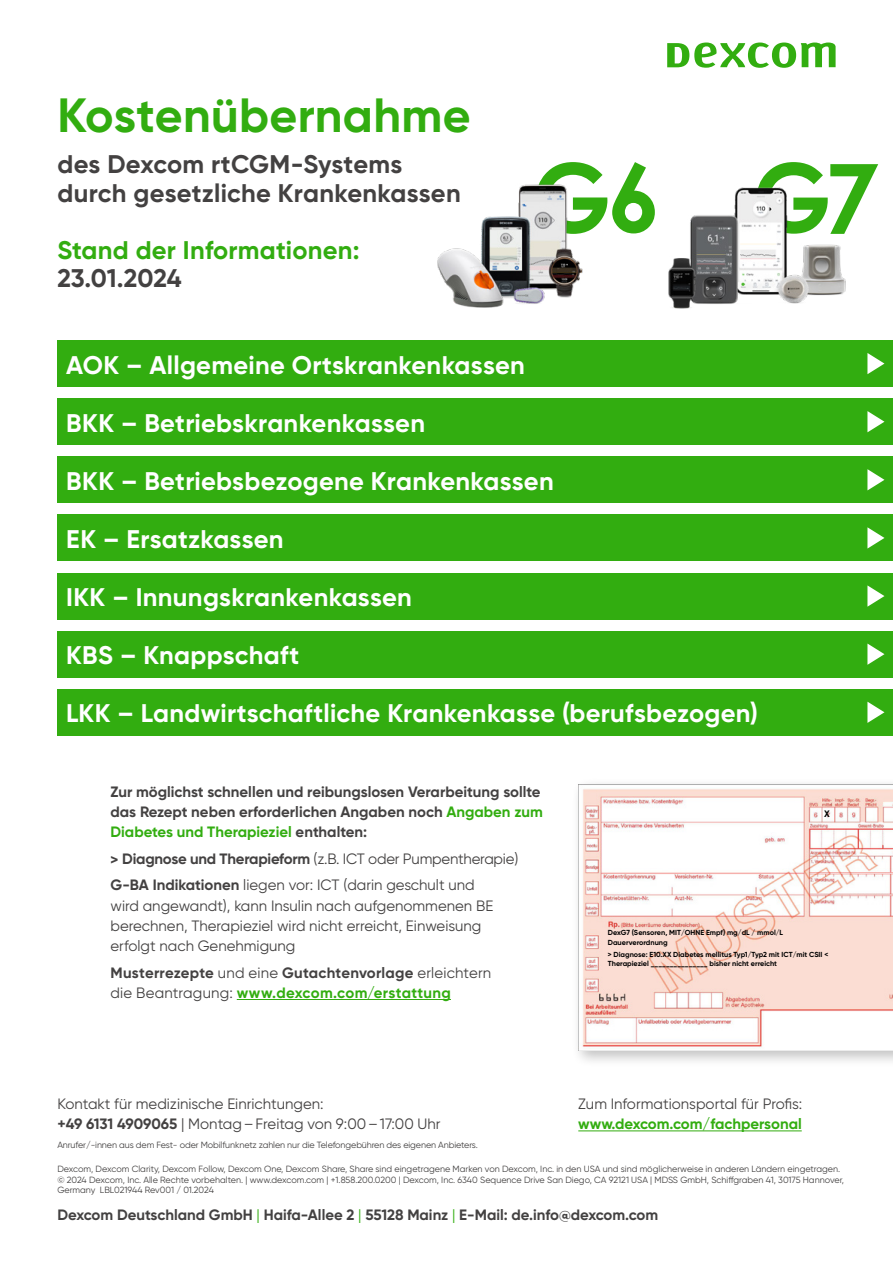
<style>
.page{position:relative;width:893px;height:1263px;background:#fff}
.page>*{position:absolute;margin:0;border:0;box-sizing:border-box;transform-origin:0 0}
.t1{font:700 48px "Gilroy";letter-spacing:.01em;color:#32ad10}
.t2{font:700 25.5px "Gilroy";letter-spacing:.01em;color:#fff}
.t3{font:700 25.5px/28.5px "Gilroy";letter-spacing:.01em;color:#434141}
.t4{font:700 25.5px "Gilroy";letter-spacing:.01em;color:#32ad10}
.t5{font:15px/20.2px "Gilroy";color:#434141}
.t6{font:700 15px/20.2px "Gilroy";color:#434141}
.t7{font:700 15px "Gilroy";color:#32ad10}
.t8{font:700 9.45px "Gilroy";color:#000}
.t9{font:9px/10.5px "Gilroy";color:#434141}
.t10{font:700 7.35px/9.4px "Gilroy";color:#000}
.s1{color:#32ad10}
.s2{font-weight:700}
.s3{font-weight:700;color:#32ad10}
.s4{font-weight:400;color:#32ad10}
</style>
<div class="page">
<svg style="left:667px;top:43px;width:169px;height:25px"></svg>
<div style="left:57px;top:340px;width:836px;height:47px;background:#32ad10"></div>
<div style="left:57px;top:398px;width:836px;height:47px;background:#32ad10"></div>
<div style="left:57px;top:456px;width:836px;height:47px;background:#32ad10"></div>
<div style="left:57px;top:514px;width:836px;height:47px;background:#32ad10"></div>
<div style="left:57px;top:573px;width:836px;height:46px;background:#32ad10"></div>
<div style="left:57px;top:631px;width:836px;height:46px;background:#32ad10"></div>
<div style="left:57px;top:689px;width:836px;height:47px;background:#32ad10"></div>
<svg style="left:867px;top:353px;width:17px;height:21px"></svg>
<svg style="left:867px;top:411px;width:17px;height:21px"></svg>
<svg style="left:867px;top:469px;width:17px;height:21px"></svg>
<svg style="left:867px;top:527px;width:17px;height:22px"></svg>
<svg style="left:867px;top:585px;width:17px;height:22px"></svg>
<svg style="left:867px;top:643px;width:17px;height:22px"></svg>
<svg style="left:867px;top:702px;width:17px;height:21px"></svg>
<hr style="left:578px;top:1130px;width:224px;height:1px;background:#32ad10">
<div style="left:571px;top:777px;width:322px;height:291px;background:#000;opacity:.25"></div>
<img style="left:578px;top:784px;width:315px;height:267px">
<svg style="left:542px;top:162px;width:86px;height:71px"></svg>
<img style="left:628px;top:162px;width:251px;height:147px">
<img style="left:437px;top:178px;width:168px;height:130px">
<hr style="left:237px;top:999px;width:214px;height:1px;background:#32ad10">
<h1 class="t1" style="left:57px;top:85px;width:415px">Kostenübernahme</h1>
<h2 class="t3" style="left:57px;top:150px;width:405px">des Dexcom rtCGM-Systems durch gesetzliche Krankenkassen</h2>
<h2 class="t4" style="left:57px;top:234px;width:304px">Stand der Informationen:</h2>
<h2 class="t3" style="left:57px;top:264px;width:126px">23.01.2024</h2>
<h2 class="t2" style="left:66px;top:349px;width:460px">AOK – Allgemeine Ortskrankenkassen</h2>
<h2 class="t2" style="left:66px;top:407px;width:361px">BKK – Betriebskrankenkassen</h2>
<h2 class="t2" style="left:66px;top:465px;width:489px">BKK – Betriebsbezogene Krankenkassen</h2>
<h2 class="t2" style="left:66px;top:523px;width:219px">EK – Ersatzkassen</h2>
<h2 class="t2" style="left:66px;top:581px;width:347px">IKK – Innungskrankenkassen</h2>
<h2 class="t2" style="left:66px;top:639px;width:235px">KBS – Knappschaft</h2>
<h2 class="t2" style="left:66px;top:698px;width:694px">LKK – Landwirtschaftliche Krankenkasse (berufsbezogen)</h2>
<h3 class="t6" style="left:111px;top:781px;width:434px">Zur möglichst schnellen und reibungslosen Verarbeitung sollte das Rezept neben erforderlichen Angaben noch <span class="s1">Angaben zum<br>Diabetes und Therapieziel</span> enthalten:</h3>
<h3 class="t5" style="left:111px;top:845px;width:409px;line-height:26.7px"><span class="s2">&gt; Diagnose und Therapieform</span> (z.B. ICT oder Pumpentherapie)<br><span class="s2">G-BA Indikationen</span> liegen vor: ICT (darin geschult und</h3>
<h3 class="t5" style="left:111px;top:895px;width:384px">wird angewandt), kann Insulin nach aufgenommenen BE berechnen, Therapieziel wird nicht erreicht, Einweisung erfolgt nach Genehmigung</h3>
<h3 class="t5" style="left:111px;top:962px;width:382px"><span class="s2">Musterrezepte</span> und eine <span class="s2">Gutachtenvorlage</span> erleichtern die Beantragung: <span class="s3">www.dexcom.com/erstattung</span></h3>
<p class="t8" style="left:824px;top:808px;width:7px">X</p>
<p class="t10" style="left:608px;top:928px;width:177px">DexG7 (Sensoren, MIT/OHNE Empf) mg/dL / mmol/L<br>Dauerverordnung</p>
<p class="t10" style="left:608px;top:949px;width:222px">&gt; Diagnose: E10.XX Diabetes mellitus Typ1/Typ2 mit ICT/mit CSII &lt;<br>Therapieziel _______________ bisher nicht erreicht</p>
<h3 class="t5" style="left:578px;top:1093px;width:225px">Zum Informationsportal für Profis:</h3>
<h3 class="t7" style="left:578px;top:1115px;width:225px">www.dexcom.com/fachpersonal</h3>
<h3 class="t5" style="left:57px;top:1093px;width:385px">Kontakt für medizinische Einrichtungen:<br><span class="s2">+49 6131 4909065</span> | Montag–Freitag von 9:00–17:00 Uhr</h3>
<p class="t9" style="left:57px;top:1140px;width:422px">Anrufer/-innen aus dem Fest- oder Mobilfunknetz zahlen nur die Telefongebühren des eigenen Anbieters.</p>
<p class="t9" style="left:57px;top:1164px;width:788px">Dexcom, Dexcom Clarity, Dexcom Follow, Dexcom One, Dexcom Share, Share sind eingetragene Marken von Dexcom, Inc. in den USA und sind möglicherweise in anderen Ländern eingetragen. © 2024 Dexcom, Inc. Alle Rechte vorbehalten. | www.dexcom.com | +1.858.200.0200 | Dexcom, Inc. 6340 Sequence Drive San Diego, CA 92121 USA | MDSS GmbH, Schiffgraben 41, 30175 Hannover,<br>Germany LBL021944 Rev001 / 01.2024</p>
<h3 class="t6" style="left:57px;top:1205px;width:602px">Dexcom Deutschland GmbH <span class="s4">|</span> Haifa-Allee 2 <span class="s4">|</span> 55128 Mainz <span class="s4">|</span> E-Mail: de.info@dexcom.com</h3>
</div>
